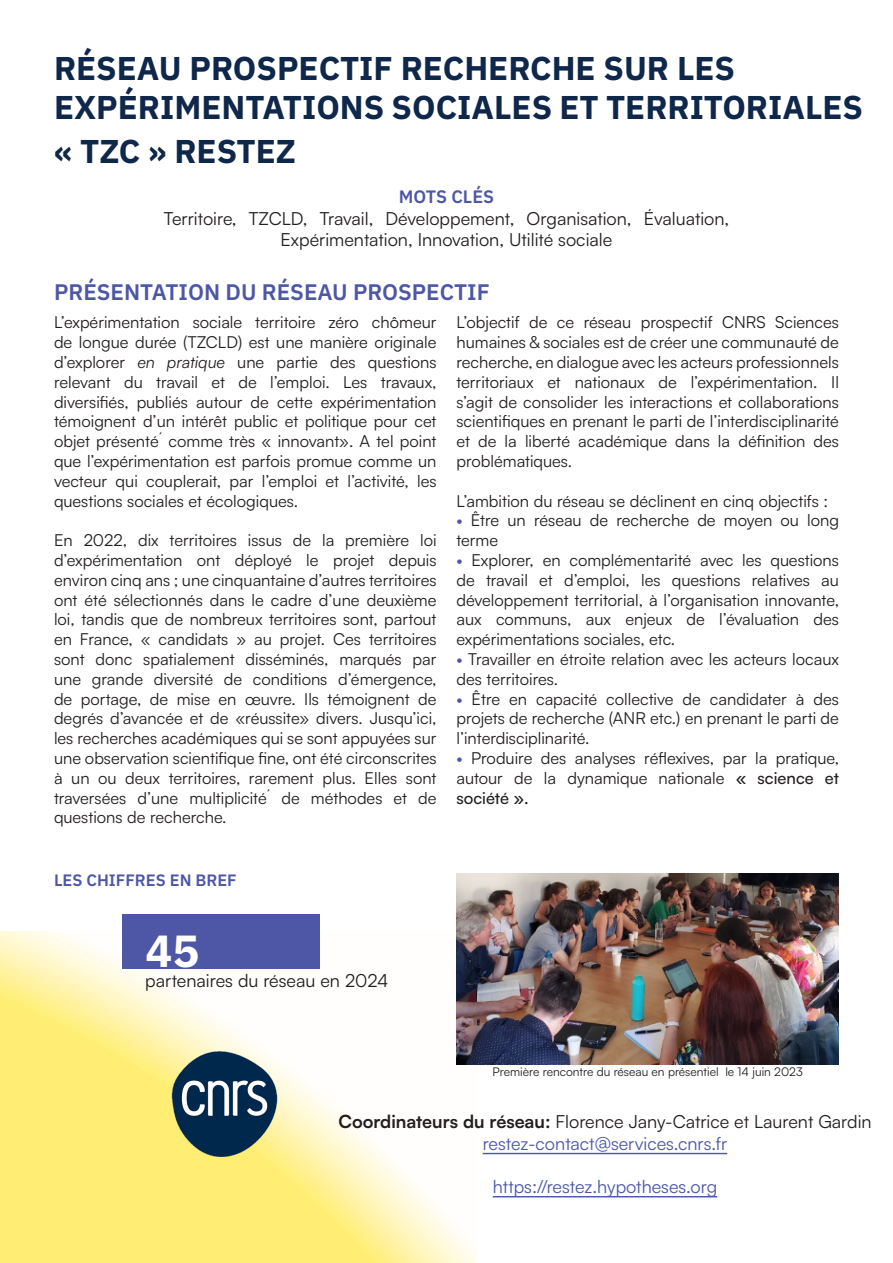
<style>
.page{position:relative;width:893px;height:1263px;background:#fff}
.page>*{position:absolute;margin:0;border:0;box-sizing:border-box;transform-origin:0 0}
.t1{font:700 45px "IBM Plex Sans";color:#fff}
.t2{font:700 33px/39.6px "IBM Plex Sans";color:#0e274a}
.t3{font:600 22.5px "IBM Plex Sans";color:#4d57a5}
.t4{font:18px/21.6px "Satoshi";color:#231f20;text-align:center}
.t5{font:18px "Satoshi";color:#4d57a5}
.t6{font:600 18px "IBM Plex Sans";color:#4d57a5}
.t7{font:16.5px/19.8px "Satoshi";color:#231f20;text-align:justify}
.t8{font:600 16.5px "IBM Plex Sans";color:#4d57a5}
.t9{font:12px "Satoshi";color:#231f20}
.s1{font-style:italic}
.s2{color:#4d57a5}
.s3{font-weight:500}
.s4{font-weight:700}
</style>
<div class="page">
<svg style="left:0;top:931px;width:476px;height:332px"></svg>
<img style="left:171px;top:1051px;width:108px;height:106px">
<div style="left:122px;top:914px;width:197px;height:54px;background:#4d57a5"></div>
<img style="left:456px;top:873px;width:383px;height:192px">
<hr style="left:483px;top:1153px;width:244px;height:1px;background:#4d57a5">
<hr style="left:493px;top:1196px;width:224px;height:1px;background:#4d57a5">
<p class="t2" style="left:54px;top:46px;width:811px">RÉSEAU PROSPECTIF RECHERCHE SUR LES<br>EXPÉRIMENTATIONS SOCIALES ET TERRITORIALES</p>
<p class="t2" style="left:54px;top:128px;width:243px">« TZC » RESTEZ</p>
<p class="t6" style="left:399px;top:183px;width:97px">MOTS CLÉS</p>
<p class="t4" style="left:164px;top:207px;width:567px">Territoire, TZCLD, Travail, Développement, Organisation, Évaluation,<br>Expérimentation, Innovation, Utilité sociale</p>
<p class="t3" style="left:54px;top:275px;width:437px">PRÉSENTATION DU RÉSEAU PROSPECTIF</p>
<p class="t7" style="left:54px;top:312px;width:384px">L’expérimentation sociale territoire zéro chômeur de longue durée (TZCLD) est une manière originale d’explorer <span class="s1">en pratique</span> une partie des questions relevant du travail et de l’emploi. Les travaux, diversifiés, publiés autour de cette expérimentation témoignent d’un intérêt public et politique pour cet objet présenté́ comme très « innovant». A tel point que l’expérimentation est parfois promue comme un vecteur qui couplerait, par l’emploi et l’activité, les questions sociales et écologiques.</p>
<p class="t7" style="left:54px;top:530px;width:384px">En 2022, dix territoires issus de la première loi d’expérimentation ont déployé le projet depuis environ cinq ans ; une cinquantaine d’autres territoires ont été sélectionnés dans le cadre d’une deuxième loi, tandis que de nombreux territoires sont, partout en France, « candidats » au projet. Ces territoires sont donc spatialement disséminés, marqués par une grande diversité de conditions d’émergence, de portage, de mise en œuvre. Ils témoignent de degrés d’avancée et de «réussite» divers. Jusqu’ici, les recherches académiques qui se sont appuyées sur une observation scientifique fine, ont été circonscrites à un ou deux territoires, rarement plus. Elles sont traversées d’une multiplicité́ de méthodes et de questions de recherche.</p>
<p class="t7" style="left:456px;top:312px;width:384px">L’objectif de ce réseau prospectif CNRS Sciences humaines &amp; sociales est de créer une communauté de recherche, en dialogue avec les acteurs professionnels territoriaux et nationaux de l’expérimentation. Il s’agit de consolider les interactions et collaborations scientifiques en prenant le parti de l’interdisciplinarité et de la liberté académique dans la définition des problématiques.</p>
<p class="t7" style="left:456px;top:490px;width:373px">L’ambition du réseau se déclinent en cinq objectifs :</p>
<p class="t7" style="left:456px;top:510px;width:384px"><span class="s2">•</span> Être un réseau de recherche de moyen ou long terme</p>
<p class="t7" style="left:456px;top:549px;width:384px"><span class="s2">•</span> Explorer, en complémentarité avec les questions de travail et d’emploi, les questions relatives au développement territorial, à l’organisation innovante, aux communs, aux enjeux de l’évaluation des expérimentations sociales, etc.</p>
<p class="t7" style="left:456px;top:648px;width:384px"><span class="s2">•</span> Travailler en étroite relation avec les acteurs locaux des territoires.</p>
<p class="t7" style="left:456px;top:688px;width:384px"><span class="s2">•</span> Être en capacité collective de candidater à des projets de recherche (ANR etc.) en prenant le parti de l’interdisciplinarité.</p>
<p class="t7" style="left:456px;top:747px;width:384px"><span class="s2">•</span> Produire des analyses réflexives, par la pratique, autour de la dynamique nationale <span class="s3">« science et société ».</span></p>
<p class="t8" style="left:54px;top:868px;width:184px">LES CHIFFRES EN BREF</p>
<p class="t1" style="left:145px;top:915px;width:55px">45</p>
<p class="t4" style="left:145px;top:969px;width:245px">partenaires du réseau en 2024</p>
<p class="t9" style="left:493px;top:1063px;width:312px">Première rencontre du réseau en présentiel le 14 juin 2023</p>
<p class="t4" style="left:338px;top:1110px;width:535px"><span class="s4">Coordinateurs du réseau:</span> Florence Jany-Catrice et Laurent Gardin</p>
<p class="t5" style="left:483px;top:1131px;width:246px">restez-contact@services.cnrs.fr</p>
<p class="t5" style="left:493px;top:1175px;width:226px">https://restez.hypotheses.org</p>
</div>
